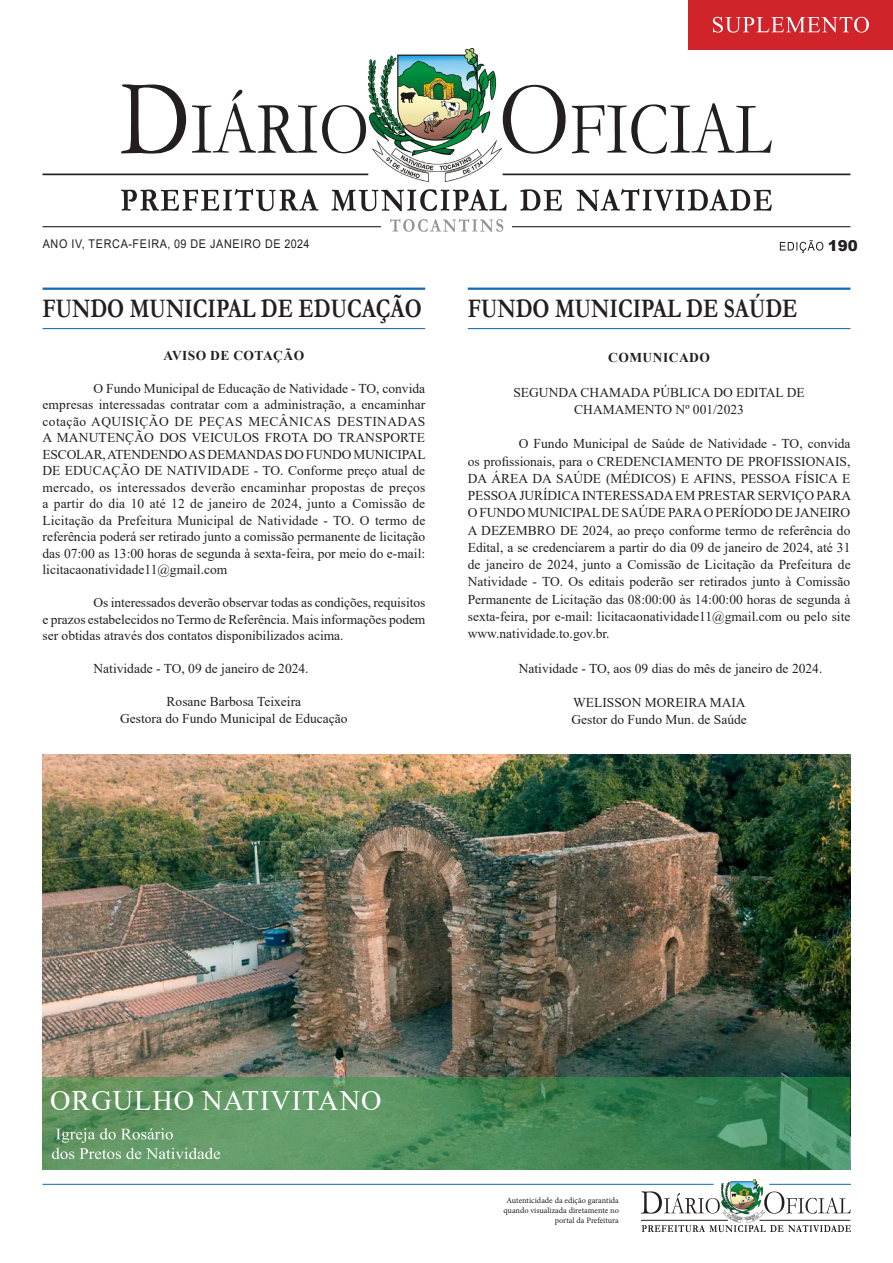
<style>
.page{position:relative;width:893px;height:1263px;background:#fff}
.page>*{position:absolute;margin:0;border:0;box-sizing:border-box;transform-origin:0 0}
.TEXTO{font:28.2px "Times New Roman";letter-spacing:.035em;color:#fff}
.ChancelaOrgaos{font:700 27px "Garamond";color:#231f20;scale:.8 1}
.t1{font:900 15px "Arial";color:#231f20}
.TEXTO-2{font:13.5px/16.5px "Times New Roman";color:#231f20;text-align:justify}
.ASSINATURA{font:13.5px/17.2px "Times New Roman";color:#231f20;text-align:center}
.TITULO{font:700 13.5px "Times New Roman";letter-spacing:.035em;color:#231f20}
.t2{font:12px "Arial";letter-spacing:.065em;color:#231f20;scale:.9 1}
.t3{font:8.25px/9.9px "Minion Pro";color:#231f20;text-align:right}
</style>
<div class="page">
<hr style="left:512px;top:226px;width:338px;height:1px;background:#231f20">
<hr style="left:43px;top:226px;width:338px;height:1px;background:#231f20">
<hr style="left:43px;top:1184px;width:670px;height:1px;background:#1768b4">
<hr style="left:769px;top:1184px;width:82px;height:1px;background:#1768b4">
<svg style="left:390px;top:219px;width:113px;height:13px"></svg>
<img style="left:369px;top:48px;width:132px;height:134px">
<hr style="left:43px;top:288px;width:382px;height:2px;background:#1768b4">
<hr style="left:43px;top:328px;width:382px;height:1px;background:#1768b4">
<svg style="left:780px;top:240px;width:43px;height:13px"></svg>
<hr style="left:43px;top:174px;width:325px;height:1px;background:#231f20">
<hr style="left:503px;top:174px;width:347px;height:1px;background:#231f20">
<svg style="left:121px;top:189px;width:651px;height:22px"></svg>
<svg style="left:121px;top:84px;width:245px;height:70px"></svg>
<svg style="left:503px;top:85px;width:269px;height:69px"></svg>
<img style="left:721px;top:1180px;width:43px;height:42px">
<hr style="left:641px;top:1220px;width:87px;height:1px;background:#231f20">
<hr style="left:760px;top:1220px;width:90px;height:1px;background:#231f20">
<svg style="left:642px;top:1225px;width:209px;height:7px"></svg>
<svg style="left:641px;top:1191px;width:79px;height:22px"></svg>
<svg style="left:764px;top:1191px;width:87px;height:23px"></svg>
<div style="left:689px;top:0;width:204px;height:49px;background:#d1232a"></div>
<svg style="left:713px;top:17px;width:156px;height:16px"></svg>
<img style="left:43px;top:755px;width:807px;height:322px">
<svg style="left:43px;top:1077px;width:807px;height:92px"></svg>
<svg style="left:52px;top:1128px;width:168px;height:31px"></svg>
<hr style="left:468px;top:288px;width:382px;height:2px;background:#1768b4">
<hr style="left:468px;top:328px;width:382px;height:1px;background:#1768b4">
<p class="t2" style="left:43px;top:236px;width:298px">ANO IV, TERCA-FEIRA, 09 DE JANEIRO DE 2024</p>
<p class="t1" style="left:828px;top:235px;width:32px">190</p>
<p class="ChancelaOrgaos" style="left:43px;top:290px;width:476px">FUNDO MUNICIPAL DE EDUCAÇÃO</p>
<p class="TITULO" style="left:164px;top:346px;width:142px">AVISO DE COTAÇÃO</p>
<p class="TEXTO-2" style="left:43px;top:380px;width:385px;text-indent:51px">O Fundo Municipal de Educação de Natividade - TO, convida empresas interessadas contratar com a administração, a encaminhar cotação AQUISIÇÃO DE PEÇAS MECÂNICAS DESTINADAS A MANUTENÇÃO DOS VEICULOS FROTA DO TRANSPORTE ESCOLAR, ATENDENDO AS DEMANDAS DO FUNDO MUNICIPAL DE EDUCAÇÃO DE NATIVIDADE - TO. Conforme preço atual de mercado, os interessados deverão encaminhar propostas de preços a partir do dia 10 até 12 de janeiro de 2024, junto a Comissão de Licitação da Prefeitura Municipal de Natividade - TO. O termo de referência poderá ser retirado junto a comissão permanente de licitação das 07:00 as 13:00 horas de segunda à sexta-feira, por meio do e-mail: licitacaonatividade11@gmail.com</p>
<p class="TEXTO-2" style="left:43px;top:594px;width:384px;text-indent:51px">Os interessados deverão observar todas as condições, requisitos e prazos estabelecidos no Termo de Referência. Mais informações podem ser obtidas através dos contatos disponibilizados acima.</p>
<p class="TEXTO-2" style="left:94px;top:660px;width:217px">Natividade - TO, 09 de janeiro de 2024.</p>
<p class="ASSINATURA" style="left:167px;top:693px;width:136px">Rosane Barbosa Teixeira</p>
<p class="ASSINATURA" style="left:120px;top:709px;width:229px">Gestora do Fundo Municipal de Educação</p>
<p class="ChancelaOrgaos" style="left:468px;top:290px;width:414px">FUNDO MUNICIPAL DE SAÚDE</p>
<p class="TITULO" style="left:608px;top:348px;width:103px">COMUNICADO</p>
<p class="ASSINATURA" style="left:513px;top:383px;width:293px">SEGUNDA CHAMADA PÚBLICA DO EDITAL DE<br>CHAMAMENTO Nº 001/2023</p>
<p class="TEXTO-2" style="left:468px;top:435px;width:385px;line-height:17.2px;text-indent:51px">O Fundo Municipal de Saúde de Natividade - TO, convida os profissionais, para o CREDENCIAMENTO DE PROFISSIONAIS, DA ÁREA DA SAÚDE (MÉDICOS) E AFINS, PESSOA FÍSICA E PESSOA JURÍDICA INTERESSADA EM PRESTAR SERVIÇO PARA O FUNDO MUNICIPAL DE SAÚDE PARA O PERÍODO DE JANEIRO A DEZEMBRO DE 2024, ao preço conforme termo de referência do Edital, a se credenciarem a partir do dia 09 de janeiro de 2024, até 31 de janeiro de 2024, junto a Comissão de Licitação da Prefeitura de Natividade - TO. Os editais poderão ser retirados junto à Comissão Permanente de Licitação das 08:00:00 às 14:00:00 horas de segunda à sexta-feira, por e-mail: licitacaonatividade11@gmail.com ou pelo site www.natividade.to.gov.br.</p>
<p class="TEXTO-2" style="left:519px;top:659px;width:305px">Natividade - TO, aos 09 dias do mês de janeiro de 2024.</p>
<p class="ASSINATURA" style="left:573px;top:694px;width:174px">WELISSON MOREIRA MAIA</p>
<p class="ASSINATURA" style="left:571px;top:711px;width:177px">Gestor do Fundo Mun. de Saúde</p>
<p class="TEXTO" style="left:50px;top:1081px;width:333px">ORGULHO NATIVITANO</p>
<p class="t3" style="left:503px;top:1195px;width:117px">Autenticidade da edição garantida quando visualizada diretamente no portal da Prefeitura</p>
</div>
